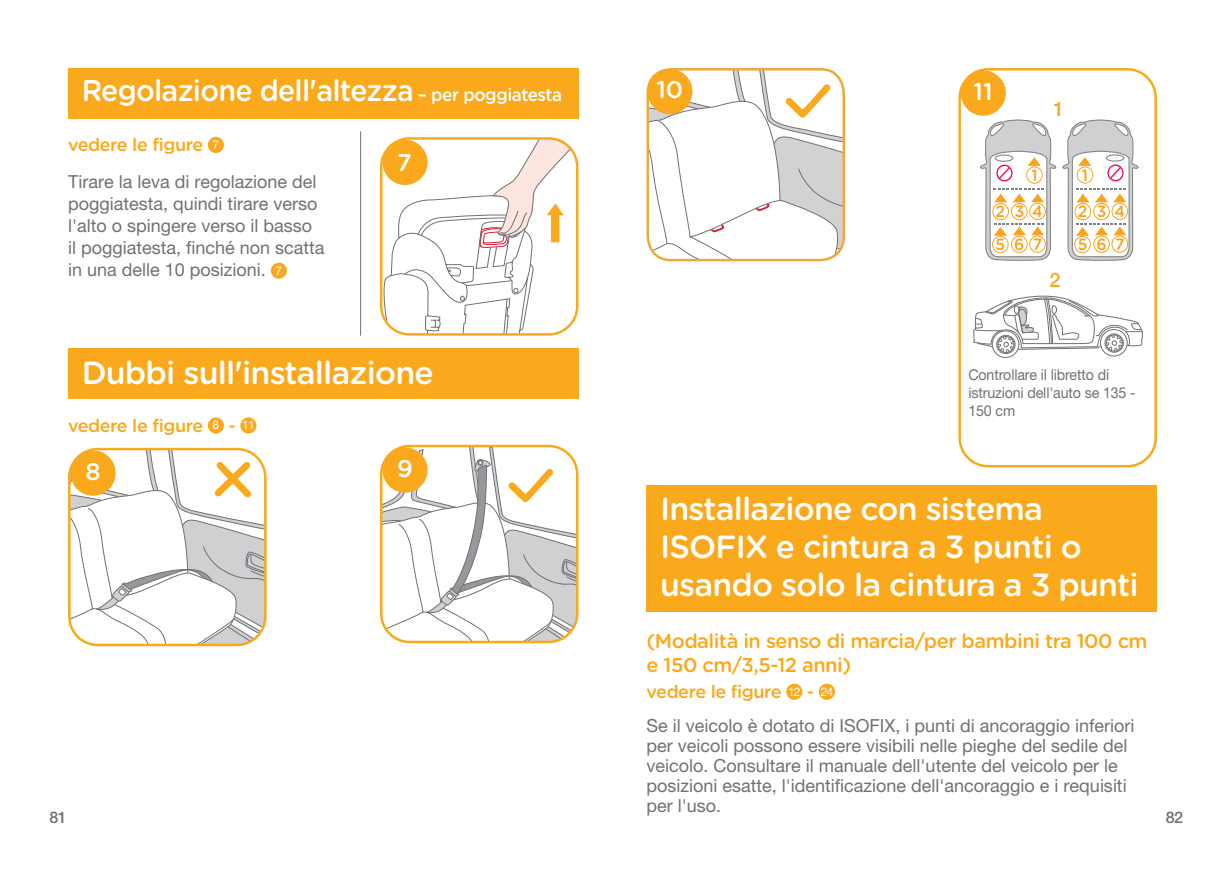
<style>
.page{position:relative;width:1225px;height:876px;background:#fff}
.page>*{position:absolute;margin:0;border:0;box-sizing:border-box;transform-origin:0 0}
.t1{font:500 32px/38.4px "Gotham Rounded";letter-spacing:-.025em;color:#fff}
.t2{font:500 30px "Gotham Rounded";letter-spacing:-.025em;color:#fff;scale:.95 1}
.t3{font:500 24px "Gotham Rounded";color:#fff}
.t4{font:500 20px/24px "Gotham Rounded";letter-spacing:-.025em;color:#f9a91b}
.t5{font:500 20px "Helvetica Neue LT Std";color:#f9a91b}
.t6{font:18px/20px "Helvetica Neue LT Std";color:#717074}
.t7{font:500 18px "Gotham Rounded";letter-spacing:-.025em;color:#f9a91b}
.t8{font:500 16.2px/33.2px "Gotham Rounded";letter-spacing:.555em;color:#f9a21c;scale:.96 1}
.t9{font:500 16px "Helvetica Neue LT Std";color:#717074}
.t10{font:15px/18px "Helvetica Neue LT Std";letter-spacing:-.01em;color:#717074;scale:.95 1}
.s1{font-size:18px}
.s2{font-family:"Helvetica Neue LT Std";font-weight:400;font-size:12px;color:#fff}
.s3{font-size:12px;color:#fff}
</style>
<div class="page">
<svg style="left:381px;top:138px;width:196px;height:196px"></svg>
<div style="left:382px;top:140px;width:45px;height:45px;background:#f9a91b;border-radius:50%"></div>
<div style="left:68px;top:68px;width:510px;height:51px;background:#f9a91b"></div>
<div style="left:208px;top:417px;width:16px;height:17px;background:#f9a91b;border-radius:50%"></div>
<div style="left:240px;top:417px;width:16px;height:17px;background:#f9a91b;border-radius:50%"></div>
<svg style="left:69px;top:449px;width:196px;height:196px"></svg>
<div style="left:71px;top:450px;width:45px;height:46px;background:#f9a91b;border-radius:50%"></div>
<svg style="left:381px;top:446px;width:196px;height:196px"></svg>
<div style="left:382px;top:447px;width:45px;height:46px;background:#f9a91b;border-radius:50%"></div>
<div style="left:646px;top:68px;width:199px;height:193px;border:2px solid #eda93a;border-radius:23px"></div>
<svg style="left:648px;top:69px;width:195px;height:191px"></svg>
<div style="left:647px;top:69px;width:45px;height:45px;background:#f9a91b;border-radius:50%"></div>
<div style="left:68px;top:349px;width:510px;height:50px;background:#f9a91b"></div>
<div style="left:958px;top:68px;width:199px;height:399px;border:2px solid #f9a91b;border-radius:28px"></div>
<div style="left:992px;top:330px;width:27px;height:28px;border:1px solid #717074;border-radius:50%"></div>
<div style="left:996px;top:335px;width:19px;height:19px;border:1px solid #717074;border-radius:50%"></div>
<div style="left:1100px;top:329px;width:27px;height:27px;border:1px solid #717074;border-radius:50%"></div>
<svg style="left:973px;top:295px;width:170px;height:58px"></svg>
<svg style="left:980px;top:119px;width:159px;height:142px"></svg>
<div style="left:960px;top:70px;width:45px;height:46px;background:#f9a91b;border-radius:50%"></div>
<hr style="left:360px;top:131px;width:1px;height:205px;background:#717074">
<div style="left:646px;top:485px;width:511px;height:126px;background:#f9a91b"></div>
<div style="left:786px;top:684px;width:16px;height:16px;background:#f9a91b;border-radius:50%"></div>
<div style="left:819px;top:684px;width:16px;height:16px;background:#f9a91b;border-radius:50%"></div>
<div style="left:208px;top:137px;width:16px;height:16px;background:#f9a91b;border-radius:50%"></div>
<div style="left:271px;top:263px;width:16px;height:16px;background:#f9a91b;border-radius:50%"></div>
<h2 class="t2" style="left:82px;top:69px;width:507px">Regolazione dell'altezza <span class="s1">– per poggiatesta</span></h2>
<p class="t7" style="left:68px;top:132px;width:153px">vedere le figure <span class="s2">7</span></p>
<p class="t6" style="left:68px;top:170px;width:258px;line-height:22px">Tirare la leva di regolazione del poggiatesta, quindi tirare verso l'alto o spingere verso il basso il poggiatesta, finché non scatta in una delle 10 posizioni. <span class="s3">7</span></p>
<h3 class="t3" style="left:397px;top:145px;width:16px">7</h3>
<h1 class="t1" style="left:82px;top:352px;width:353px">Dubbi sull'installazione</h1>
<p class="t7" style="left:68px;top:412px;width:188px">vedere le figure <span class="s2">8</span> - <span class="s2">11</span></p>
<h3 class="t3" style="left:85px;top:454px;width:17px">8</h3>
<h3 class="t3" style="left:397px;top:451px;width:17px">9</h3>
<h3 class="t3" style="left:656px;top:72px;width:28px">10</h3>
<h3 class="t3" style="left:973px;top:74px;width:21px">11</h3>
<p class="t5" style="left:1053px;top:97px;width:13px">1</p>
<p class="t8" style="left:1031px;top:158px;width:8px">1</p>
<p class="t8" style="left:995px;top:194px;width:51px">234<br>567</p>
<p class="t5" style="left:1049px;top:268px;width:13px">2</p>
<p class="t8" style="left:1082px;top:158px;width:8px">1</p>
<p class="t8" style="left:1077px;top:194px;width:51px">234<br>567</p>
<p class="t10" style="left:968px;top:366px;width:178px">Controllare il libretto di istruzioni dell'auto se 135 -<br>150 cm</p>
<h1 class="t1" style="left:660px;top:488px;width:480px">Installazione con sistema<br>ISOFIX e cintura a 3 punti o usando solo la cintura a 3 punti</h1>
<p class="t4" style="left:646px;top:628px;width:502px">(Modalità in senso di marcia/per bambini tra 100 cm e 150 cm/3,5-12 anni)</p>
<p class="t7" style="left:646px;top:679px;width:188px">vedere le figure <span class="s2">12</span> - <span class="s2">24</span></p>
<p class="t6" style="left:646px;top:716px;width:489px">Se il veicolo è dotato di ISOFIX, i punti di ancoraggio inferiori per veicoli possono essere visibili nelle pieghe del sedile del veicolo. Consultare il manuale dell'utente del veicolo per le posizioni esatte, l'identificazione dell'ancoraggio e i requisiti per l'uso.</p>
<p class="t9" style="left:49px;top:808px;width:19px">81</p>
<p class="t9" style="left:1165px;top:808px;width:19px">82</p>
</div>
